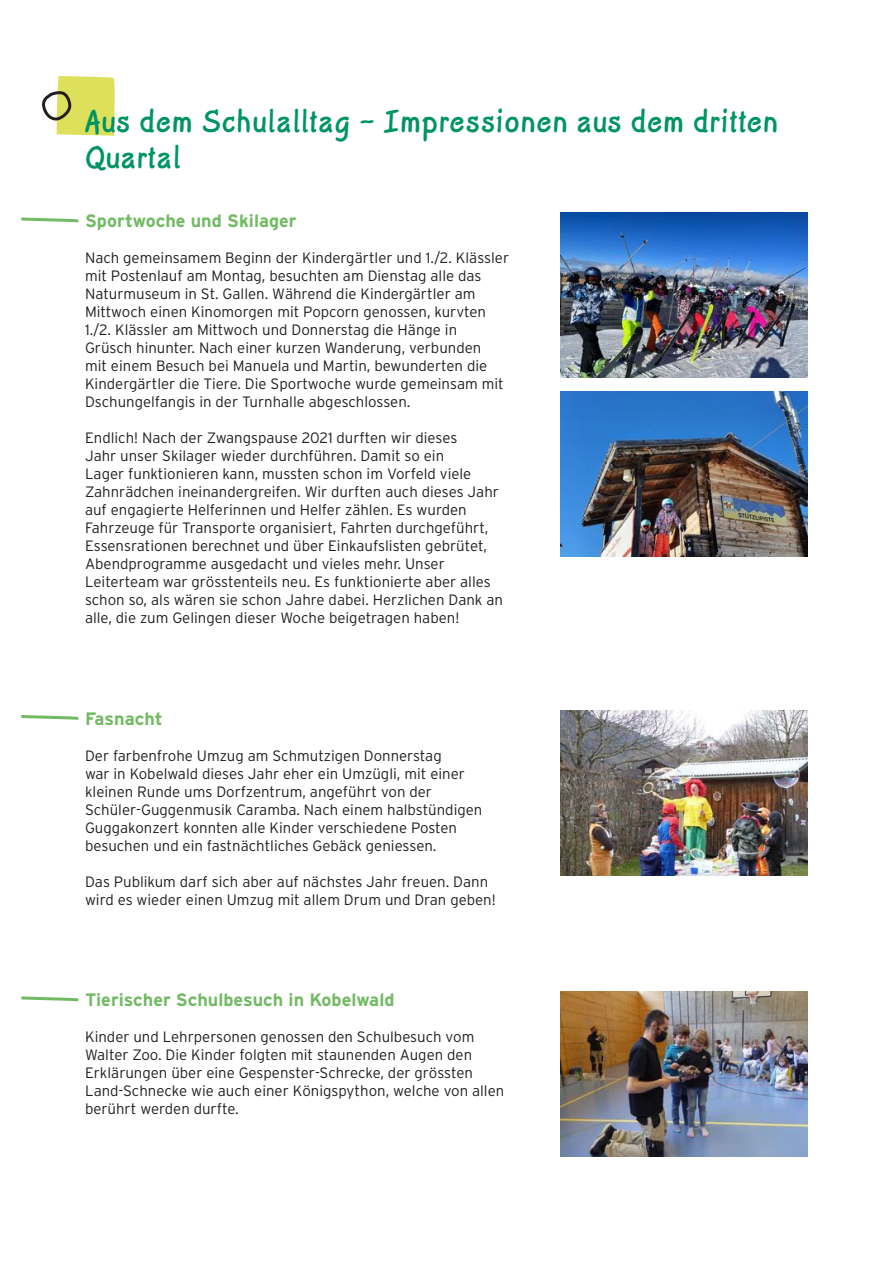
<style>
.page{position:relative;width:893px;height:1263px;background:#fff}
.page>*{position:absolute;margin:0;border:0;box-sizing:border-box;transform-origin:0 0}
.t1{font:700 36px/36px "Delve Hand";color:#009465}
.t2{font:700 18px "Interstate";color:#73ba64}
.t3{font:300 15px/18px "Interstate";color:#231f20}
</style>
<div class="page">
<svg style="left:42px;top:76px;width:73px;height:60px"></svg>
<svg style="left:21px;top:217px;width:58px;height:6px"></svg>
<svg style="left:21px;top:715px;width:58px;height:5px"></svg>
<svg style="left:21px;top:996px;width:58px;height:6px"></svg>
<img style="left:560px;top:392px;width:248px;height:165px">
<img style="left:560px;top:213px;width:248px;height:165px">
<img style="left:560px;top:710px;width:248px;height:165px">
<img style="left:560px;top:992px;width:248px;height:165px">
<p class="t1" style="left:85px;top:105px;width:695px">Aus dem Schulalltag - Impressionen aus dem dritten<br>Quartal</p>
<p class="t2" style="left:85px;top:211px;width:213px">Sportwoche und Skilager</p>
<p class="t3" style="left:85px;top:249px;width:426px">Nach gemeinsamem Beginn der Kindergärtler und 1./2. Klässler mit Postenlauf am Montag, besuchten am Dienstag alle das Naturmuseum in St. Gallen. Während die Kindergärtler am Mittwoch einen Kinomorgen mit Popcorn genossen, kurvten 1./2. Klässler am Mittwoch und Donnerstag die Hänge in<br>Grüsch hinunter. Nach einer kurzen Wanderung, verbunden<br>mit einem Besuch bei Manuela und Martin, bewunderten die Kindergärtler die Tiere. Die Sportwoche wurde gemeinsam mit Dschungelfangis in der Turnhalle abgeschlossen.</p>
<p class="t3" style="left:85px;top:429px;width:419px">Endlich! Nach der Zwangspause 2021 durften wir dieses<br>Jahr unser Skilager wieder durchführen. Damit so ein<br>Lager funktionieren kann, mussten schon im Vorfeld viele Zahnrädchen ineinandergreifen. Wir durften auch dieses Jahr auf engagierte Helferinnen und Helfer zählen. Es wurden Fahrzeuge für Transporte organisiert, Fahrten durchgeführt, Essensrationen berechnet und über Einkaufslisten gebrütet, Abendprogramme ausgedacht und vieles mehr. Unser Leiterteam war grösstenteils neu. Es funktionierte aber alles schon so, als wären sie schon Jahre dabei. Herzlichen Dank an alle, die zum Gelingen dieser Woche beigetragen haben!</p>
<p class="t2" style="left:85px;top:708px;width:79px">Fasnacht</p>
<p class="t3" style="left:85px;top:746px;width:399px">Der farbenfrohe Umzug am Schmutzigen Donnerstag<br>war in Kobelwald dieses Jahr eher ein Umzügli, mit einer kleinen Runde ums Dorfzentrum, angeführt von der Schüler-Guggenmusik Caramba. Nach einem halbstündigen Guggakonzert konnten alle Kinder verschiedene Posten besuchen und ein fastnächtliches Gebäck geniessen.</p>
<p class="t3" style="left:85px;top:872px;width:412px">Das Publikum darf sich aber auf nächstes Jahr freuen. Dann wird es wieder einen Umzug mit allem Drum und Dran geben!</p>
<p class="t2" style="left:85px;top:990px;width:311px">Tierischer Schulbesuch in Kobelwald</p>
<p class="t3" style="left:85px;top:1028px;width:421px">Kinder und Lehrpersonen genossen den Schulbesuch vom Walter Zoo. Die Kinder folgten mit staunenden Augen den Erklärungen über eine Gespenster-Schrecke, der grössten Land-Schnecke wie auch einer Königspython, welche von allen berührt werden durfte.</p>
</div>
